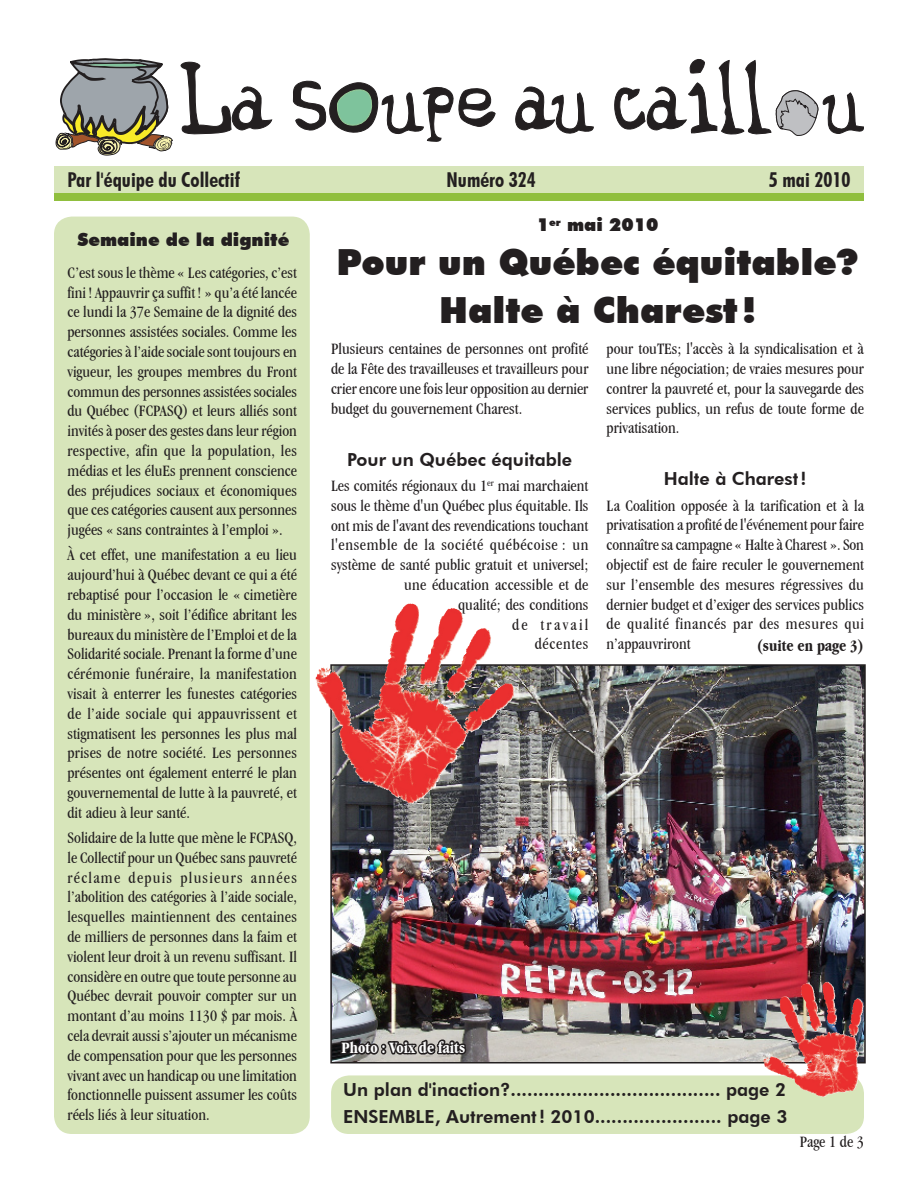
<style>
.page{position:relative;width:918px;height:1188px;background:#fff}
.page>*{position:absolute;margin:0;border:0;box-sizing:border-box;transform-origin:0 0}
.Titre{font:900 36px "Futura BT";color:#231f20}
.t1{font:700 condensed 20.55px "Futura BT";color:#231f20}
.Intertitre{font:800 18px "Futura BT";color:#231f20}
.Surtitre{font:900 18px "Futura BT";color:#231f20}
.Texte_normal{font:condensed 16.5px/19.8px "Garamond IT Cby BT";color:#231f20;text-align:justify}
.Texte_normal-2{font:700 condensed 16.5px "Garamond IT Cby BT";color:#fff}
.Texte_normal-3{font:700 condensed 16.5px "Garamond IT Cby BT";color:#231f20}
</style>
<div class="page">
<div style="left:331px;top:1075px;width:533px;height:59px;background:#d7e5ba;border-radius:18px"></div>
<div style="left:54px;top:167px;width:810px;height:28px;background:#d7e5ba"></div>
<svg style="left:55px;top:58px;width:118px;height:98px"></svg>
<svg style="left:181px;top:61px;width:91px;height:74px"></svg>
<svg style="left:293px;top:80px;width:203px;height:62px"></svg>
<svg style="left:515px;top:86px;width:79px;height:48px"></svg>
<svg style="left:614px;top:59px;width:250px;height:77px"></svg>
<div style="left:54px;top:194px;width:810px;height:7px;background:#90bf3e"></div>
<img style="left:333px;top:667px;width:530px;height:393px">
<div style="left:330px;top:664px;width:536px;height:399px;border:2px solid #231f20"></div>
<svg style="left:339px;top:1025px;width:130px;height:39px;background:#787674"></svg>
<img style="left:372px;top:608px;width:120px;height:110px">
<div style="left:54px;top:217px;width:256px;height:917px;background:#d7e5ba;border-radius:18px"></div>
<img style="left:798px;top:982px;width:39px;height:82px">
<p class="t1" style="left:68px;top:167px;width:174px">Par l'équipe du Collectif</p>
<p class="Surtitre" style="left:78px;top:229px;width:213px">Semaine de la dignité</p>
<p class="Texte_normal" style="left:68px;top:262px;width:231px">C’est sous le thème « Les catégories, c’est fini! Appauvrir ça suffit! » qu’a été lancée ce lundi la 37e Semaine de la dignité des personnes assistées sociales. Comme les catégories à l’aide sociale sont toujours en vigueur, les groupes membres du Front commun des personnes assistées sociales du Québec (FCPASQ) et leurs alliés sont invités à poser des gestes dans leur région respective, afin que la population, les médias et les éluEs prennent conscience des préjudices sociaux et économiques que ces catégories causent aux personnes jugées « sans contraintes à l’emploi ».</p>
<p class="Texte_normal" style="left:68px;top:545px;width:231px">À cet effet, une manifestation a eu lieu aujourd’hui à Québec devant ce qui a été rebaptisé pour l’occasion le « cimetière du ministère », soit l’édifice abritant les bureaux du ministère de l’Emploi et de la Solidarité sociale. Prenant la forme d’une cérémonie funéraire, la manifestation visait à enterrer les funestes catégories de l’aide sociale qui appauvrissent et stigmatisent les personnes les plus mal prises de notre société. Les personnes présentes ont également enterré le plan gouvernemental de lutte à la pauvreté, et dit adieu à leur santé.</p>
<p class="Texte_normal" style="left:68px;top:828px;width:231px">Solidaire de la lutte que mène le FCPASQ, le Collectif pour un Québec sans pauvreté réclame depuis plusieurs années l’abolition des catégories à l’aide sociale, lesquelles maintiennent des centaines de milliers de personnes dans la faim et violent leur droit à un revenu suffisant. Il considère en outre que toute personne au Québec devrait pouvoir compter sur un montant d’au moins 1130 $ par mois. À cela devrait aussi s’ajouter un mécanisme de compensation pour que les personnes vivant avec un handicap ou une limitation fonctionnelle puissent assumer les coûts réels liés à leur situation.</p>
<p class="t1" style="left:447px;top:167px;width:91px">Numéro 324</p>
<p class="t1" style="left:769px;top:167px;width:83px">5 mai 2010</p>
<p class="Surtitre" style="left:537px;top:214px;width:123px">1<sup>er</sup> mai 2010</p>
<p class="Titre" style="left:337px;top:240px;width:523px">Pour un Québec équitable?</p>
<p class="Titre" style="left:439px;top:289px;width:318px">Halte à Charest !</p>
<p class="Texte_normal" style="left:331px;top:339px;width:259px">Plusieurs centaines de personnes ont profité de la Fête des travailleuses et travailleurs pour crier encore unefoisleur opposition au dernier budget du gouvernement Charest.</p>
<p class="Intertitre" style="left:347px;top:449px;width:227px">Pour un Québec équitable</p>
<p class="Texte_normal" style="left:331px;top:476px;width:259px;text-align:right">Les comités régionaux du 1<sup>er</sup> mai marchaient sous le thème d'un Québec plus équitable. Ils ont mis de l'avant des revendications touchant l'ensemble de la société québécoise : un système de santé public gratuit et universel; une éducation accessible et de<br>qualité; des conditions<br>de travail<br>décentes</p>
<p class="Texte_normal" style="left:607px;top:339px;width:259px">pour touTEs; l'accès à la syndicalisation et à une libre négociation; de vraies mesures pour contrer la pauvreté et, pour la sauvegarde des services publics, un refus de toute forme de privatisation.</p>
<p class="Intertitre" style="left:664px;top:468px;width:144px">Halte à Charest!</p>
<p class="Texte_normal" style="left:607px;top:495px;width:259px">La Coalition opposée à la tarification et à la privatisation a profité de l'événement pour faire connaîtresacampagne « Halteà Charest ». Son objectif est de faire reculer le gouvernement sur l’ensemble des mesures régressives du dernier budget et d’exiger des services publics de qualité financés par des mesures qui n’appauvriront</p>
<p class="Texte_normal-3" style="left:757px;top:636px;width:109px">(suite en page 3)</p>
<p class="Texte_normal-2" style="left:341px;top:1038px;width:125px">Photo : Voix de faits</p>
<p class="Intertitre" style="left:343px;top:1079px;width:444px">Un plan d'inaction?...................................... page 2</p>
<p class="Intertitre" style="left:343px;top:1106px;width:446px">ENSEMBLE, Autrement! 2010....................... page 3</p>
<p class="Texte_normal" style="left:800px;top:1131px;width:66px">Page 1 de 3</p>
</div>
